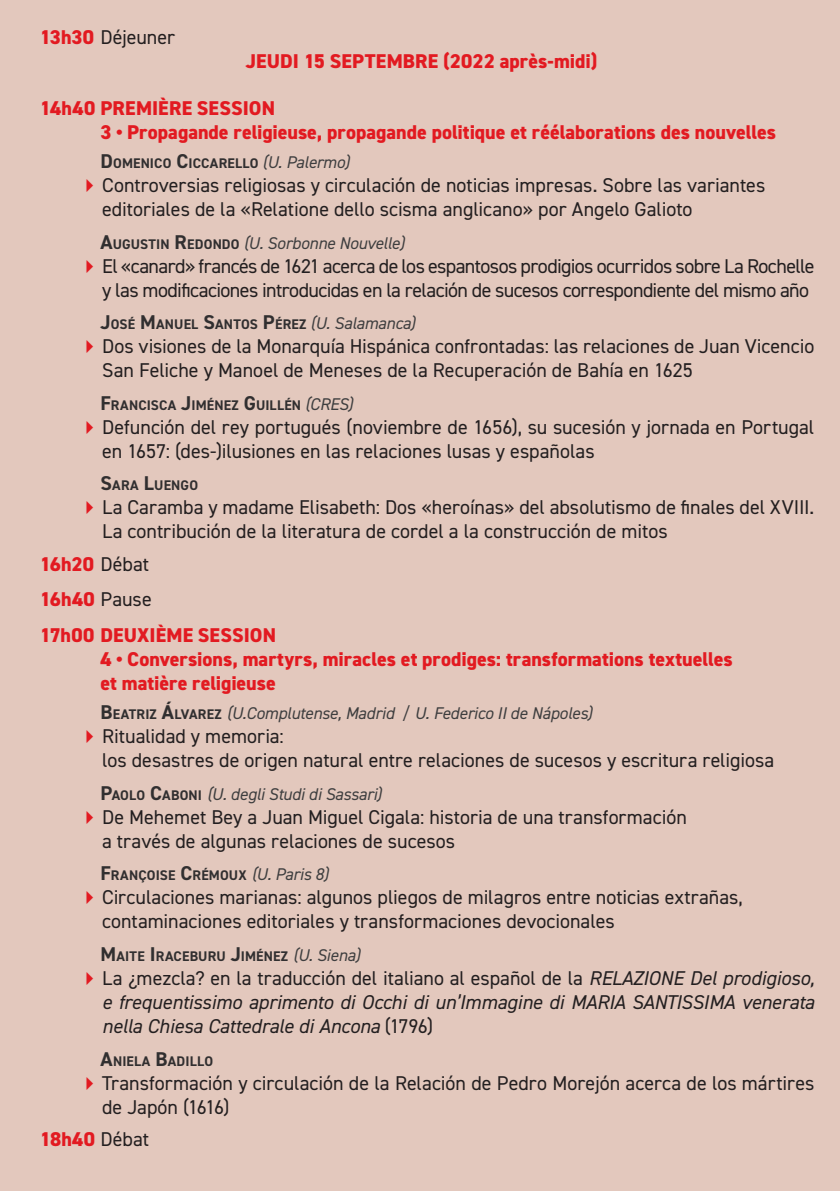
<style>
.page{position:relative;width:840px;height:1191px;background:#fff}
.page>*{position:absolute;margin:0;border:0;box-sizing:border-box;transform-origin:0 0}
.t1{font:20px/24px "DIN2014";color:#231f20}
.t2{font:800 20px/24px "DIN2014";color:#e21a21}
.t3{font:italic 20px/24px "DIN2014";letter-spacing:-.005em;color:#231f20;text-align:justify}
.t4{font:20px/24px "DIN2014";letter-spacing:-.03em;color:#231f20}
.t5{font:700 20px "DIN2014";color:#312f30}
.t6{font:italic 17px "DIN2014";letter-spacing:-.01em;color:#3e3e3f}
.t7{font:700 14px "DIN2014";letter-spacing:.015em;color:#312f30}
.s1{font-weight:800;color:#e21a21}
.s2{font-size:20px}
.s3{font-weight:400;font-style:italic;font-size:17px;color:#3e3e3f}
.s4{font-weight:700;font-style:normal;font-size:14px;color:#312f30}
.s5{font-weight:700;font-style:normal;font-size:20px;color:#312f30}
.s6{font-weight:400;color:#231f20}
.s7{font-style:normal}
</style>
<div class="page">
<div style="left:0;top:0;width:839px;height:1191px;background:#e3c8bd"></div>
<p class="t1" style="left:40px;top:25px;width:137px"><span class="s1">13h30</span> Déjeuner</p>
<p class="t2" style="left:245px;top:49px;width:353px">JEUDI 15 SEPTEMBRE (2022 après-midi)</p>
<p class="t2" style="left:40px;top:96px;width:237px">14h40 PREMIÈRE SESSION</p>
<p class="t2" style="left:100px;top:120px;width:676px">3 • Propagande religieuse, propagande politique et réélaborations des nouvelles</p>
<p class="t5" style="left:40px;top:148px;width:38px">D</p>
<p class="t7" style="left:113px;top:154px;width:238px">OMENICO <span class="s2">C</span>ICCARELLO <span class="s3">(U. Palermo)</span></p>
<p class="t1" style="left:102px;top:173px;width:664px">Controversias religiosas y circulación de noticias impresas. Sobre las variantes editoriales de la «Relatione dello scisma anglicano» por Angelo Galioto</p>
<p class="t5" style="left:40px;top:229px;width:38px">A</p>
<p class="t6" style="left:113px;top:232px;width:293px"><span class="s4">UGUSTIN</span> <span class="s5">R</span><span class="s4">EDONDO</span> (U. Sorbonne Nouvelle)</p>
<p class="t4" style="left:102px;top:254px;width:713px">El «canard» francés de 1621 acerca de los espantosos prodigios ocurridos sobre La Rochelle y las modificaciones introducidas en la relación de sucesos correspondiente del mismo año</p>
<p class="t7" style="left:100px;top:315px;width:316px"><span class="s2">J</span>OSÉ <span class="s2">M</span>ANUEL <span class="s2">S</span>ANTOS <span class="s2">P</span>ÉREZ <span class="s3">(U. Salamanca)</span></p>
<p class="t1" style="left:102px;top:334px;width:713px">Dos visiones de la Monarquía Hispánica confrontadas: las relaciones de Juan Vicencio<br>San Feliche y Manoel de Meneses de la Recuperación de Bahía en 1625</p>
<p class="t7" style="left:100px;top:396px;width:254px"><span class="s2">F</span>RANCISCA <span class="s2">J</span>IMÉNEZ <span class="s2">G</span>UILLÉN <span class="s3">(CRES)</span></p>
<p class="t1" style="left:102px;top:415px;width:713px">Defunción del rey portugués (noviembre de 1656), su sucesión y jornada en Portugal en 1657: (des-)ilusiones en las relaciones lusas y españolas</p>
<p class="t5" style="left:40px;top:470px;width:37px">S</p>
<p class="t7" style="left:112px;top:476px;width:87px">ARA <span class="s2">L</span>UENGO</p>
<p class="t1" style="left:102px;top:495px;width:713px">La Caramba y madame Elisabeth: Dos «heroínas» del absolutismo de finales del XVIII.<br>La contribución de la literatura de cordel a la construcción de mitos</p>
<p class="t2" style="left:40px;top:552px;width:111px">16h20 <span class="s6">Débat</span></p>
<p class="t2" style="left:40px;top:587px;width:113px">16h40 <span class="s6">Pause</span></p>
<p class="t2" style="left:40px;top:623px;width:237px">17h00 DEUXIÈME SESSION</p>
<p class="t2" style="left:100px;top:647px;width:633px">4 • Conversions, martyrs, miracles et prodiges: transformations textuelles et matière religieuse</p>
<p class="t5" style="left:40px;top:699px;width:38px">B</p>
<p class="t6" style="left:113px;top:703px;width:481px"><span class="s4">EATRIZ</span> <span class="s5">Á</span><span class="s4">LVAREZ</span> (U.Complutense, Madrid / U. Federico II de Nápoles)</p>
<p class="t1" style="left:102px;top:724px;width:673px">Ritualidad y memoria:<br>los desastres de origen natural entre relaciones de sucesos y escritura religiosa</p>
<p class="t6" style="left:100px;top:783px;width:282px"><span class="s5">P</span><span class="s4">AOLO</span> <span class="s5">C</span><span class="s4">ABONI</span> (U. degli Studi di Sassari)</p>
<p class="t1" style="left:102px;top:804px;width:586px">De Mehemet Bey a Juan Miguel Cigala: historia de una transformación a través de algunas relaciones de sucesos</p>
<p class="t7" style="left:100px;top:866px;width:229px"><span class="s2">F</span>RANÇOISE <span class="s2">C</span>RÉMOUX <span class="s3">(U. Paris 8)</span></p>
<p class="t1" style="left:102px;top:885px;width:642px">Circulaciones marianas: algunos pliegos de milagros entre noticias extrañas, contaminaciones editoriales y transformaciones devocionales</p>
<p class="t7" style="left:100px;top:947px;width:261px"><span class="s2">M</span>AITE <span class="s2">I</span> RACEBURU <span class="s2">J</span>IMÉNEZ <span class="s3">(U. Siena)</span></p>
<p class="t3" style="left:102px;top:965px;width:713px"><span class="s7">La ¿mezcla? en la traducción del italiano al español de la</span> RELAZIONE Del prodigioso, e frequentissimo aprimento di Occhi di un’Immagine di MARIA SANTISSIMA venerata nella Chiesa Cattedrale di Ancona <span class="s7">(1796)</span></p>
<p class="t5" style="left:40px;top:1045px;width:38px">A</p>
<p class="t7" style="left:113px;top:1051px;width:101px">NIELA <span class="s2">B</span>ADILLO</p>
<p class="t1" style="left:102px;top:1070px;width:713px">Transformación y circulación de la Relación de Pedro Morejón acerca de los mártires de Japón (1616)</p>
<p class="t2" style="left:40px;top:1127px;width:111px">18h40 <span class="s6">Débat</span></p>
</div>
